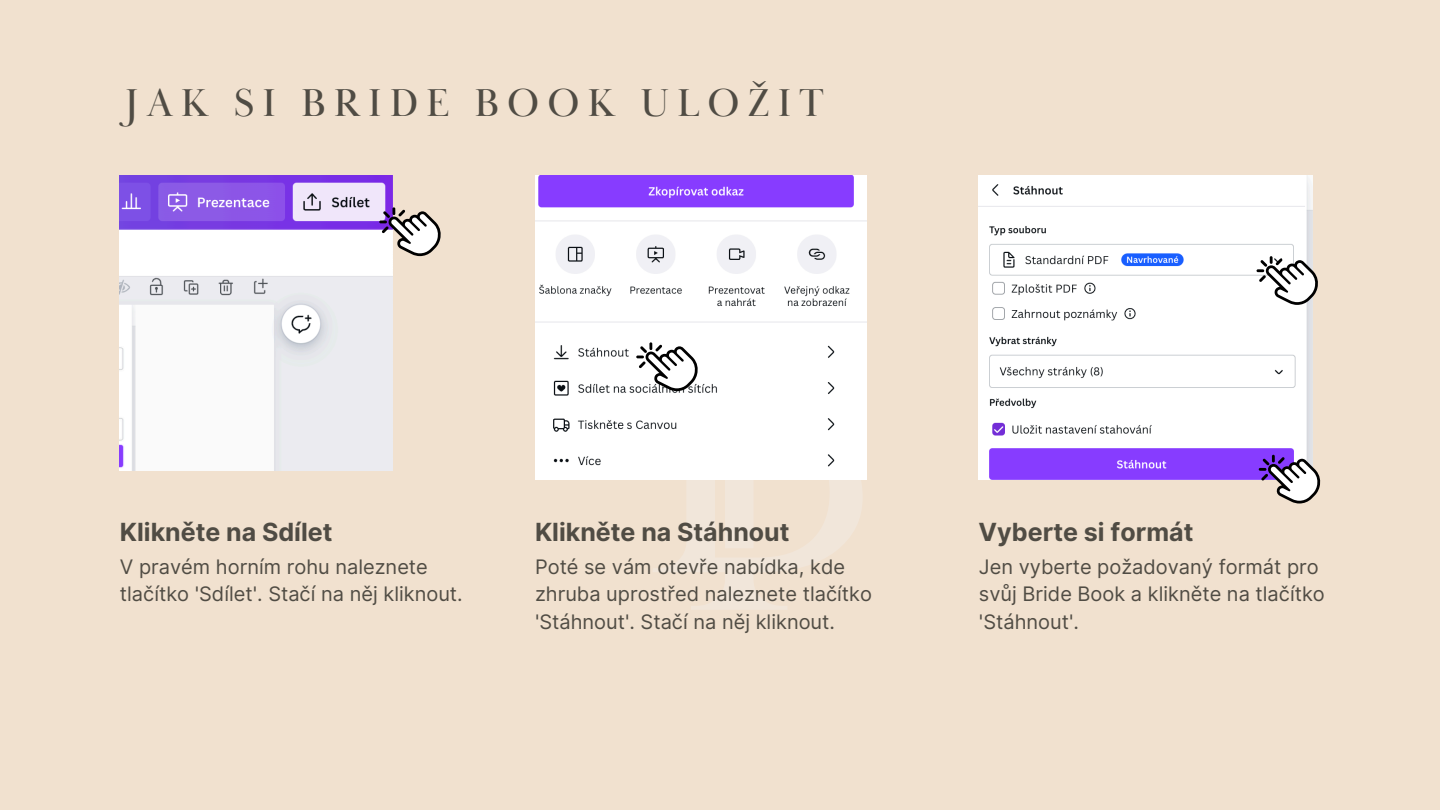
<style>
.page{position:relative;width:1440px;height:810px;background:#f1e1cf}
.page>*{position:absolute;margin:0;border:0;box-sizing:border-box;transform-origin:0 0}
.t1{font:40px "Baskerville Display PT";letter-spacing:.2em;color:#504c44}
.t2{font:700 25px "Inter";color:#504c44}
.t3{font:20px/27.8px "Inter";color:#504c44}
</style>
<div class="page">
<svg style="left:563px;top:479px;width:304px;height:130px"></svg>
<img style="left:535px;top:175px;width:332px;height:304px">
<img style="left:979px;top:175px;width:333px;height:304px">
<img style="left:120px;top:175px;width:272px;height:295px">
<svg style="left:379px;top:207px;width:62px;height:49px"></svg>
<svg style="left:636px;top:342px;width:62px;height:49px;background:#c2c2c2"></svg>
<svg style="left:1259px;top:455px;width:61px;height:49px"></svg>
<svg style="left:1257px;top:256px;width:61px;height:49px;background:#c4c3c2"></svg>
<p class="t1" style="left:125px;top:79px;width:701px">JAK SI BRIDE BOOK ULOŽIT</p>
<p class="t2" style="left:120px;top:517px;width:214px">Klikněte na Sdílet</p>
<p class="t2" style="left:535px;top:517px;width:256px">Klikněte na Stáhnout</p>
<p class="t2" style="left:979px;top:517px;width:216px">Vyberte si formát</p>
<h2 class="t3" style="left:535px;top:552px;width:338px">Poté se vám otevře nabídka, kde zhruba uprostřed naleznete tlačítko 'Stáhnout'. Stačí na něj kliknout.</h2>
<p class="t3" style="left:979px;top:552px;width:347px">Jen vyberte požadovaný formát pro svůj Bride Book a klikněte na tlačítko 'Stáhnout'.</p>
<h2 class="t3" style="left:120px;top:552px;width:344px">V pravém horním rohu naleznete tlačítko 'Sdílet'. Stačí na něj kliknout.</h2>
</div>
